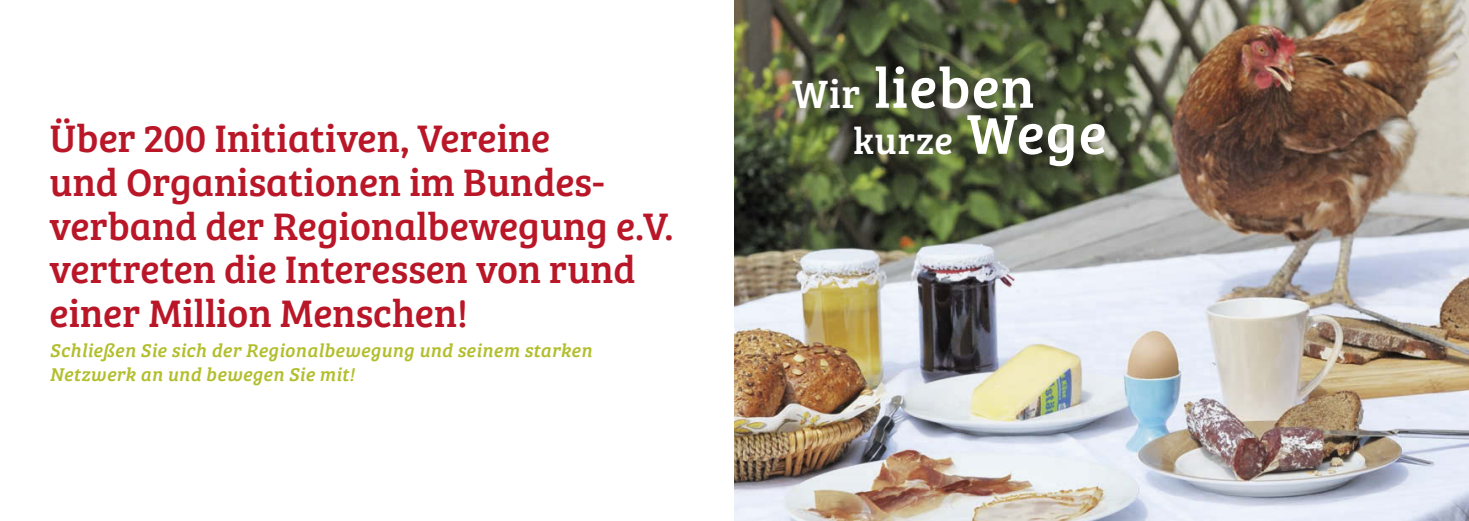
<style>
.page{position:relative;width:1469px;height:521px;background:#fff}
.page>*{position:absolute;margin:0;border:0;box-sizing:border-box;transform-origin:0 0}
.t1{font:57.93px "Bree Serif";letter-spacing:.02em;color:#fff}
.t2{font:39.73px/43.8px "Bree Serif";color:#b91728}
.t3{font:38.32px "Bree Serif";letter-spacing:.02em;color:#fff}
.t4{font:italic 19.07px/24.5px "Bree Serif";letter-spacing:.02em;color:#b2be2c}
.s1{font-size:40.95px}
.s2{font-size:57.93px}
</style>
<div class="page">
<img style="left:734px;top:0;width:734px;height:521px">
<h1 class="t1" style="left:792px;top:44px;width:244px"><span class="s1">Wir</span> lieben</h1>
<p class="t2" style="left:50px;top:114px;width:502px">Über 200 Initiativen, Vereine</p>
<p class="t3" style="left:853px;top:112px;width:255px">kurze <span class="s2">Wege</span></p>
<p class="t2" style="left:50px;top:158px;width:625px">und Organisationen im Bundes&shy;verband der Regionalbewegung e.V. vertreten die Interessen von rund einer Million Menschen!</p>
<p class="t4" style="left:50px;top:337px;width:544px">Schließen Sie sich der Regionalbewegung und seinem starken<br>Netzwerk an und bewegen Sie mit!</p>
</div>
